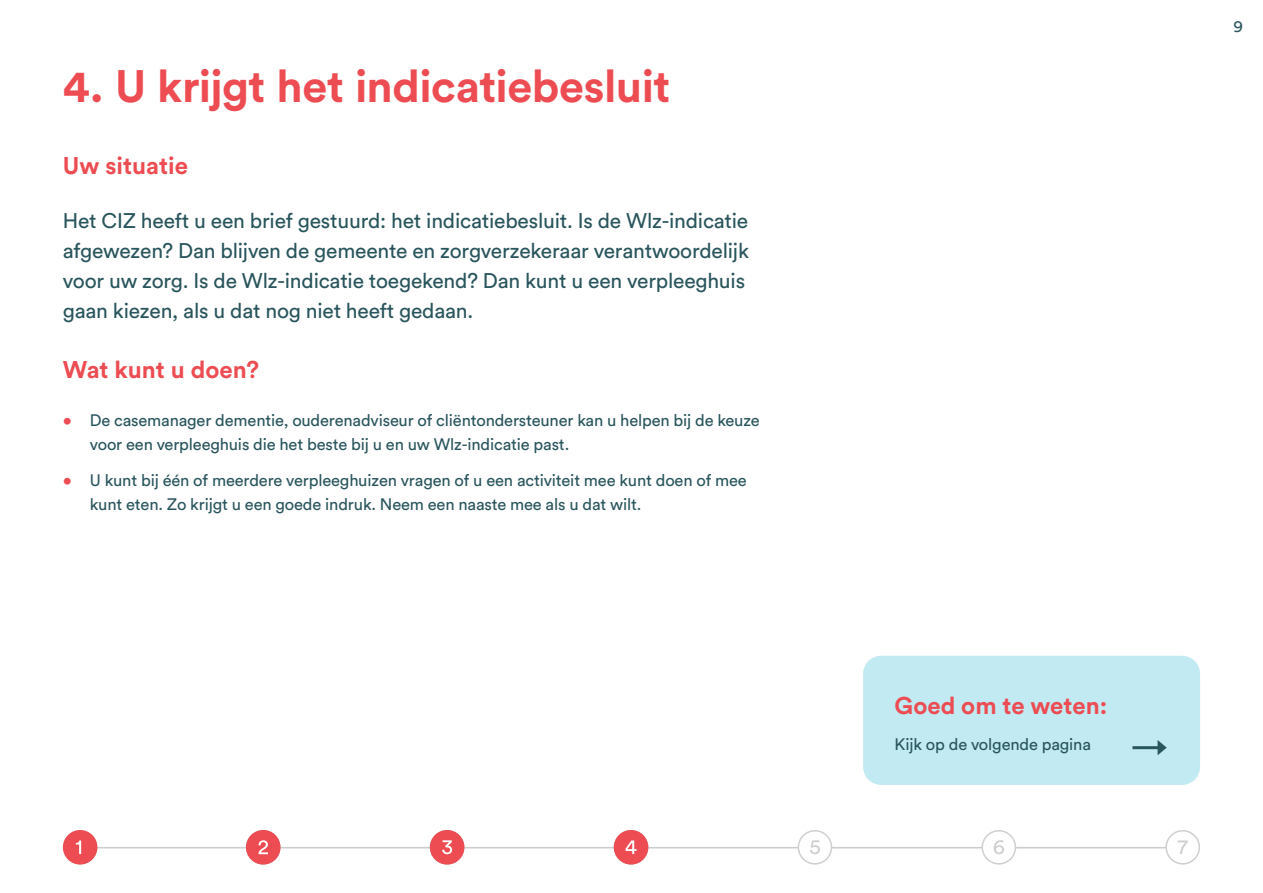
<style>
.page{position:relative;width:1263px;height:893px;background:#fff}
.page>*{position:absolute;margin:0;border:0;box-sizing:border-box;transform-origin:0 0}
.t1{font:700 45px "Circular Std";letter-spacing:-.01em;color:#ec4c52}
.Body_1{font:36px "Circular Std";color:#29555c}
.t2{font:700 24px "Circular Std";color:#ec4c52}
.Body_1-2{font:21px/30px "Circular Std";letter-spacing:-.01em;color:#29555c}
.Body_2{font:16.5px/24px "Circular Std";letter-spacing:-.01em;color:#29555c}
.s1{color:#ec4c52}
</style>
<div class="page">
<div style="left:863px;top:656px;width:337px;height:129px;background:#c2eaf2;border-radius:18px"></div>
<hr style="left:63px;top:847px;width:1135px;height:1px;background:#000">
<div style="left:1166px;top:831px;width:33px;height:33px;background:#fff;border-radius:50%"></div>
<div style="left:1165px;top:830px;width:35px;height:35px;border:2px solid #cfcfcf;border-radius:50%"></div>
<svg style="left:1178px;top:840px;width:10px;height:14px"></svg>
<div style="left:982px;top:831px;width:33px;height:33px;background:#fff;border-radius:50%"></div>
<div style="left:981px;top:830px;width:35px;height:35px;border:2px solid #cfcfcf;border-radius:50%"></div>
<svg style="left:994px;top:840px;width:10px;height:14px"></svg>
<div style="left:64px;top:831px;width:33px;height:33px;background:#ec4c52;border-radius:50%"></div>
<div style="left:63px;top:830px;width:34px;height:35px;border:2px solid #ec4c52;border-radius:50%"></div>
<svg style="left:76px;top:840px;width:5px;height:14px"></svg>
<div style="left:798px;top:831px;width:33px;height:33px;background:#fff;border-radius:50%"></div>
<div style="left:798px;top:830px;width:34px;height:35px;border:2px solid #cfcfcf;border-radius:50%"></div>
<svg style="left:810px;top:840px;width:10px;height:14px"></svg>
<div style="left:247px;top:831px;width:33px;height:33px;background:#ec4c52;border-radius:50%"></div>
<div style="left:246px;top:830px;width:34px;height:35px;border:2px solid #ec4c52;border-radius:50%"></div>
<svg style="left:258px;top:840px;width:10px;height:14px"></svg>
<div style="left:431px;top:831px;width:33px;height:33px;background:#ec4c52;border-radius:50%"></div>
<div style="left:430px;top:830px;width:34px;height:35px;border:2px solid #ec4c52;border-radius:50%"></div>
<svg style="left:442px;top:840px;width:10px;height:14px"></svg>
<div style="left:614px;top:831px;width:34px;height:33px;background:#ec4c52;border-radius:50%"></div>
<div style="left:614px;top:830px;width:34px;height:35px;border:2px solid #ec4c52;border-radius:50%"></div>
<svg style="left:625px;top:840px;width:11px;height:14px"></svg>
<h1 class="t1" style="left:63px;top:57px;width:609px">4. U krijgt het indicatiebesluit</h1>
<h3 class="t2" style="left:63px;top:150px;width:127px">Uw situatie</h3>
<p class="Body_1-2" style="left:63px;top:205px;width:688px">Het CIZ heeft u een brief gestuurd: het indicatiebesluit. Is de Wlz-indicatie afgewezen? Dan blijven de gemeente en zorgverzekeraar verantwoordelijk voor uw zorg. Is de Wlz-indicatie toegekend? Dan kunt u een verpleeghuis gaan kiezen, als u dat nog niet heeft gedaan.</p>
<h3 class="t2" style="left:63px;top:354px;width:198px">Wat kunt u doen?</h3>
<p class="Body_2" style="left:90px;top:408px;width:671px;text-indent:-27px"><span class="s1">•</span> De casemanager dementie, ouderenadviseur of cliëntondersteuner kan u helpen bij de keuze voor een verpleeghuis die het beste bij u en uw Wlz-indicatie past.</p>
<p class="Body_2" style="left:90px;top:468px;width:658px;text-indent:-27px"><span class="s1">•</span> U kunt bij één of meerdere verpleeghuizen vragen of u een activiteit mee kunt doen of mee kunt eten. Zo krijgt u een goede indruk. Neem een naaste mee als u dat wilt.</p>
<p class="Body_2" style="left:1233px;top:14px;width:11px">9</p>
<h3 class="t2" style="left:895px;top:690px;width:214px">Goed om te weten:</h3>
<p class="Body_2" style="left:895px;top:732px;width:198px">Kijk op de volgende pagina</p>
<p class="Body_1" style="left:1131px;top:724px;width:38px">→</p>
</div>
